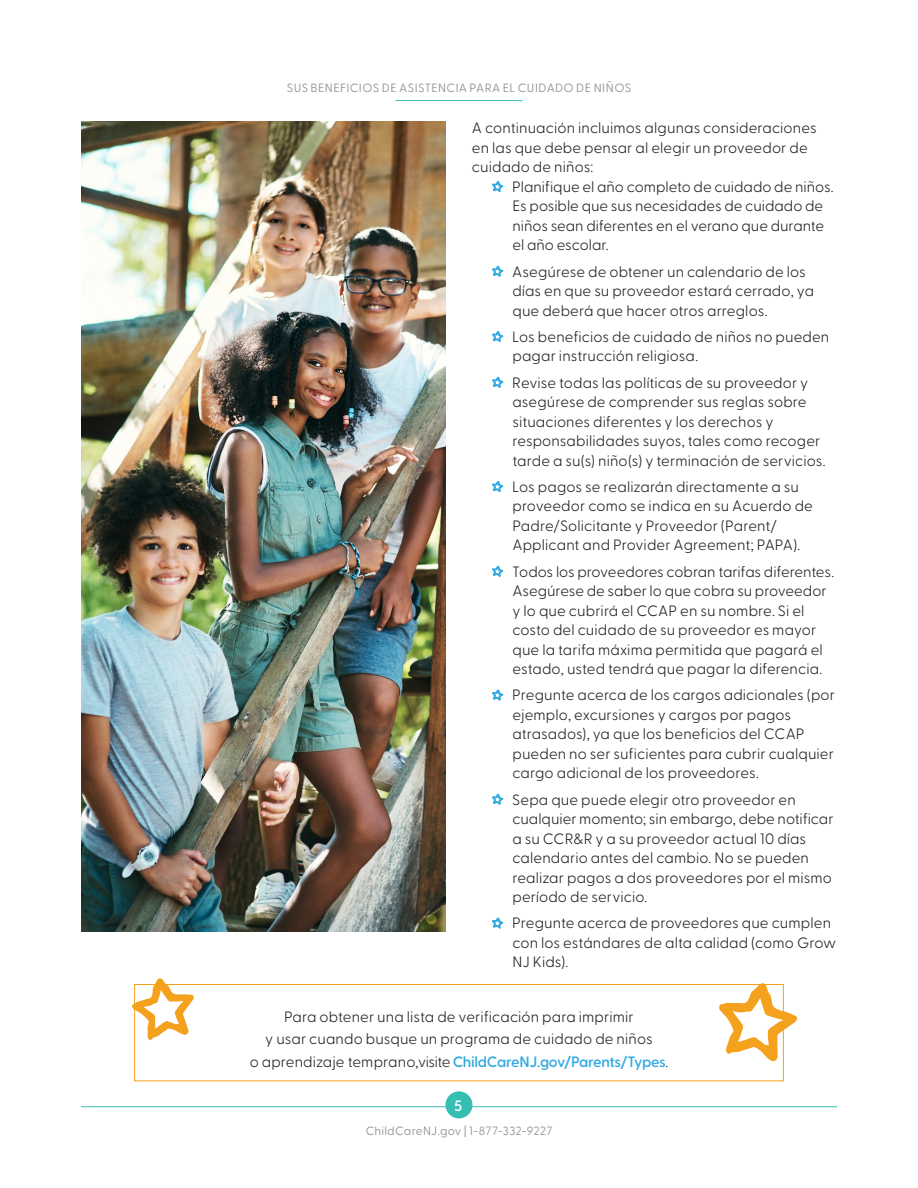
<style>
.page{position:relative;width:918px;height:1188px;background:#fff}
.page>*{position:absolute;margin:0;border:0;box-sizing:border-box;transform-origin:0 0}
.bullets{font:300 15px/19.5px "Greycliff CF";letter-spacing:.005em;color:#231f20}
.t1{font:600 15px "Greycliff CF";letter-spacing:-.025em;color:#30abe1}
.t2{font:600 15px "Greycliff CF";color:#fff}
.Section_Title{font:12px "Greycliff CF";letter-spacing:.025em;color:#939598}
.s1{font-weight:300;color:#231f20}
</style>
<div class="page">
<img style="left:81px;top:122px;width:365px;height:810px">
<svg style="left:492px;top:181px;width:11px;height:11px"></svg>
<svg style="left:492px;top:266px;width:11px;height:11px"></svg>
<svg style="left:492px;top:331px;width:11px;height:11px"></svg>
<svg style="left:492px;top:377px;width:11px;height:11px"></svg>
<svg style="left:492px;top:481px;width:11px;height:11px"></svg>
<svg style="left:492px;top:566px;width:11px;height:11px"></svg>
<svg style="left:492px;top:690px;width:11px;height:10px"></svg>
<svg style="left:492px;top:794px;width:11px;height:11px"></svg>
<svg style="left:492px;top:918px;width:11px;height:10px"></svg>
<div style="left:134px;top:984px;width:650px;height:97px;border:1px solid #f4a21d"></div>
<svg style="left:718px;top:983px;width:78px;height:79px"></svg>
<svg style="left:132px;top:978px;width:63px;height:62px"></svg>
<hr style="left:81px;top:1106px;width:756px;height:1px;background:#36beb3">
<div style="left:446px;top:1091px;width:26px;height:27px;background:#36beb3;border-radius:50%"></div>
<hr style="left:396px;top:100px;width:126px;height:1px;background:#36beb3">
<p class="Section_Title" style="left:287px;top:79px;width:346px">SUS BENEFICIOS DE ASISTENCIA PARA EL CUIDADO DE NIÑOS</p>
<p class="bullets" style="left:472px;top:117px;width:346px">A continuación incluimos algunas consideraciones en las que debe pensar al elegir un proveedor de cuidado de niños:</p>
<p class="bullets" style="left:512px;top:176px;width:323px">Planifique el año completo de cuidado de niños.<br>Es posible que sus necesidades de cuidado de niños sean diferentes en el verano que durante el año escolar.</p>
<p class="bullets" style="left:512px;top:261px;width:303px">Asegúrese de obtener un calendario de los días en que su proveedor estará cerrado, ya que deberá que hacer otros arreglos.</p>
<p class="bullets" style="left:512px;top:326px;width:319px">Los beneficios de cuidado de niños no pueden pagar instrucción religiosa.</p>
<p class="bullets" style="left:512px;top:372px;width:315px">Revise todas las políticas de su proveedor y asegúrese de comprender sus reglas sobre situaciones diferentes y los derechos y responsabilidades suyos, tales como recoger tarde a su(s) niño(s) y terminación de servicios.</p>
<p class="bullets" style="left:512px;top:476px;width:302px">Los pagos se realizarán directamente a su proveedor como se indica en su Acuerdo de Padre/Solicitante y Proveedor (Parent/ Applicant and Provider Agreement; PAPA).</p>
<p class="bullets" style="left:512px;top:561px;width:323px">Todos los proveedores cobran tarifas diferentes.<br>Asegúrese de saber lo que cobra su proveedor y lo que cubrirá el CCAP en su nombre. Si el costo del cuidado de su proveedor es mayor que la tarifa máxima permitida que pagará el estado, usted tendrá que pagar la diferencia.</p>
<p class="bullets" style="left:512px;top:684px;width:324px">Pregunte acerca de los cargos adicionales (por ejemplo, excursiones y cargos por pagos atrasados), ya que los beneficios del CCAP pueden no ser suficientes para cubrir cualquier cargo adicional de los proveedores.</p>
<p class="bullets" style="left:512px;top:789px;width:323px">Sepa que puede elegir otro proveedor en cualquier momento; sin embargo, debe notificar a su CCR&amp;R y a su proveedor actual 10 días calendario antes del cambio. No se pueden realizar pagos a dos proveedores por el mismo período de servicio.</p>
<p class="bullets" style="left:512px;top:912px;width:325px">Pregunte acerca de proveedores que cumplen con los estándares de alta calidad (como Grow<br>NJ Kids).</p>
<p class="bullets" style="left:284px;top:1005px;width:351px">Para obtener una lista de verificación para imprimir</p>
<p class="bullets" style="left:265px;top:1028px;width:389px">y usar cuando busque un programa de cuidado de niños</p>
<p class="t1" style="left:250px;top:1050px;width:420px"><span class="s1">o aprendizaje temprano,visite</span> ChildCareNJ.gov/Parents/Types<span class="s1">.</span></p>
<p class="t2" style="left:454px;top:1094px;width:10px">5</p>
<p class="Section_Title" style="left:366px;top:1122px;width:188px">ChildCareNJ.gov | 1-877-332-9227</p>
</div>
